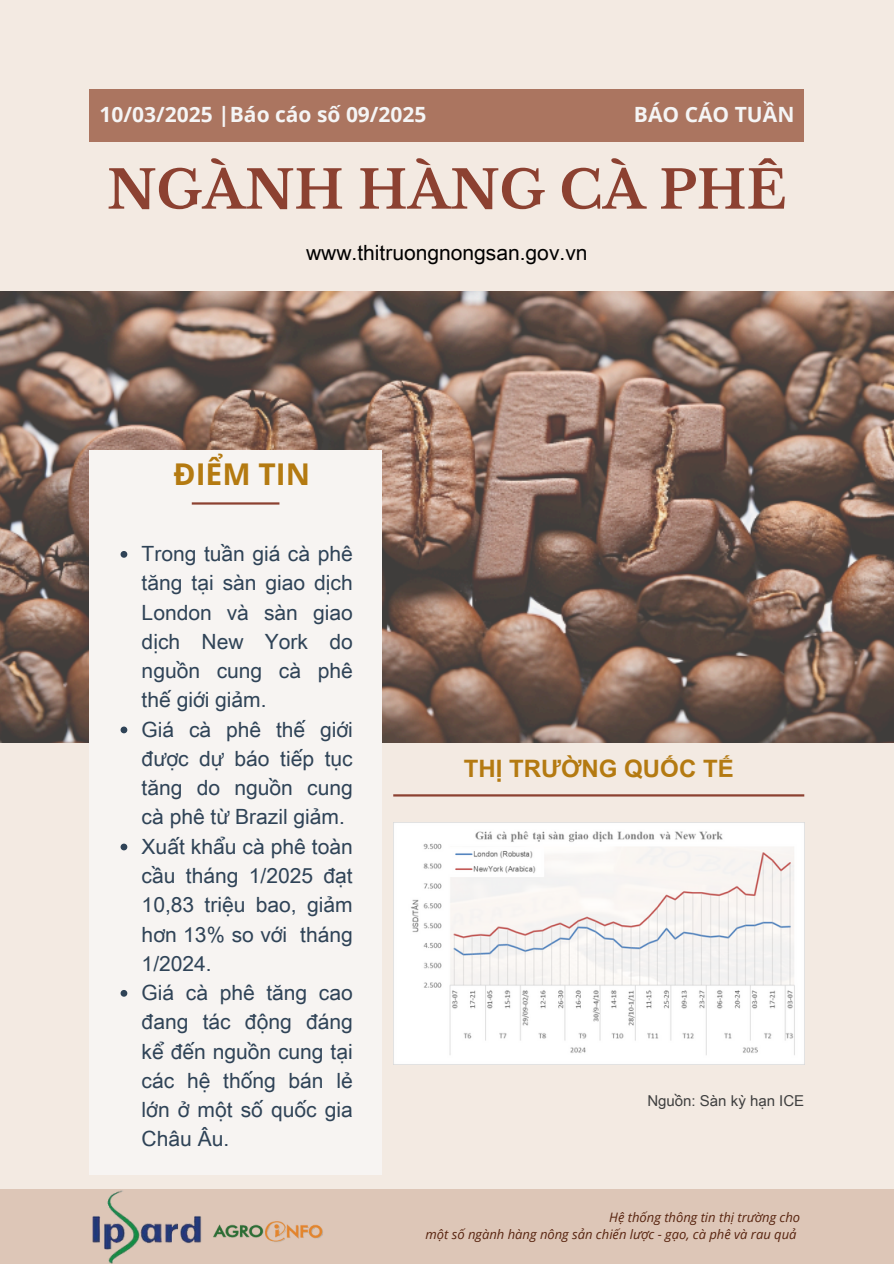
<style>
.page{position:relative;width:894px;height:1264px;background:#fff}
.page>*{position:absolute;margin:0;border:0;box-sizing:border-box;transform-origin:0 0}
.t1{font:700 52.5px "Libre Baskerville";color:#8c4131}
.t2{font:700 30px "Open Sans";color:#b47a11}
.t3{font:700 24px "Arial Unicode MS";color:#b47a11}
.t4{font:21px/29.2px "Arial Unicode MS";color:#2f4357;text-align:justify}
.t5{font:700 21px "Open Sans";color:#f5f5f5}
.t6{font:21px "Arial Unicode MS";color:#000}
.t7{font:15px "Arial Unicode MS";color:#404040}
.t8{font:italic 13.05px "Open Sans";color:#58240f}
</style>
<div class="page">
<div style="left:0;top:0;width:893px;height:1263px;background:#f3eae2"></div>
<img style="left:0;top:291px;width:893px;height:452px">
<div style="left:89px;top:450px;width:293px;height:724px;background:#f7f4f2"></div>
<hr style="left:393px;top:794px;width:411px;height:2px;background:#8c4131">
<div style="left:89px;top:89px;width:715px;height:53px;background:#ab7560"></div>
<hr style="left:192px;top:502px;width:87px;height:2px;background:#8c4131">
<div style="left:0;top:1189px;width:893px;height:74px;background:#ddc6b7"></div>
<img style="left:92px;top:1190px;width:110px;height:73px">
<img style="left:213px;top:1221px;width:110px;height:21px">
<svg style="left:120px;top:551px;width:7px;height:6px"></svg>
<svg style="left:120px;top:726px;width:7px;height:7px"></svg>
<svg style="left:120px;top:843px;width:7px;height:7px"></svg>
<svg style="left:120px;top:990px;width:7px;height:6px"></svg>
<img style="left:393px;top:822px;width:411px;height:242px">
<h5 class="t5" style="left:99px;top:100px;width:328px">10/03/2025 |Báo cáo số 09/2025</h5>
<h4 class="t5" style="left:633px;top:100px;width:162px">BÁO CÁO TUẦN</h4>
<p class="t1" style="left:107px;top:158px;width:680px">NGÀNH HÀNG CÀ PHÊ</p>
<h2 class="t6" style="left:306px;top:237px;width:283px">www.thitruongnongsan.gov.vn</h2>
<p class="t2" style="left:173px;top:453px;width:138px">ĐIỂM TIN</p>
<p class="t4" style="left:142px;top:538px;width:212px">Trong tuần giá cà phê tăng tại sàn giao dịch London và sàn giao dịch New York do nguồn cung cà phê thế giới giảm.</p>
<p class="t4" style="left:142px;top:713px;width:212px">Giá cà phê thế giới được dự báo tiếp tục tăng do nguồn cung cà phê từ Brazil giảm.</p>
<h3 class="t4" style="left:142px;top:830px;width:212px">Xuất khẩu cà phê toàn cầu tháng 1/2025 đạt 10,83 triệu bao, giảm hơn 13% so với tháng 1/2024.</h3>
<p class="t4" style="left:142px;top:977px;width:212px">Giá cà phê tăng cao đang tác động đáng kể đến nguồn cung tại các hệ thống bán lẻ lớn ở một số quốc gia Châu Âu.</p>
<p class="t3" style="left:463px;top:751px;width:271px">THỊ TRƯỜNG QUỐC TẾ</p>
<p class="t7" style="left:647px;top:1089px;width:158px">Nguồn: Sàn kỳ hạn ICE</p>
<h1 class="t8" style="left:609px;top:1208px;width:192px">Hệ thống thông tin thị trường cho</h1>
<h6 class="t8" style="left:425px;top:1225px;width:372px">một số ngành hàng nông sản chiến lược - gạo, cà phê và rau quả</h6>
</div>
